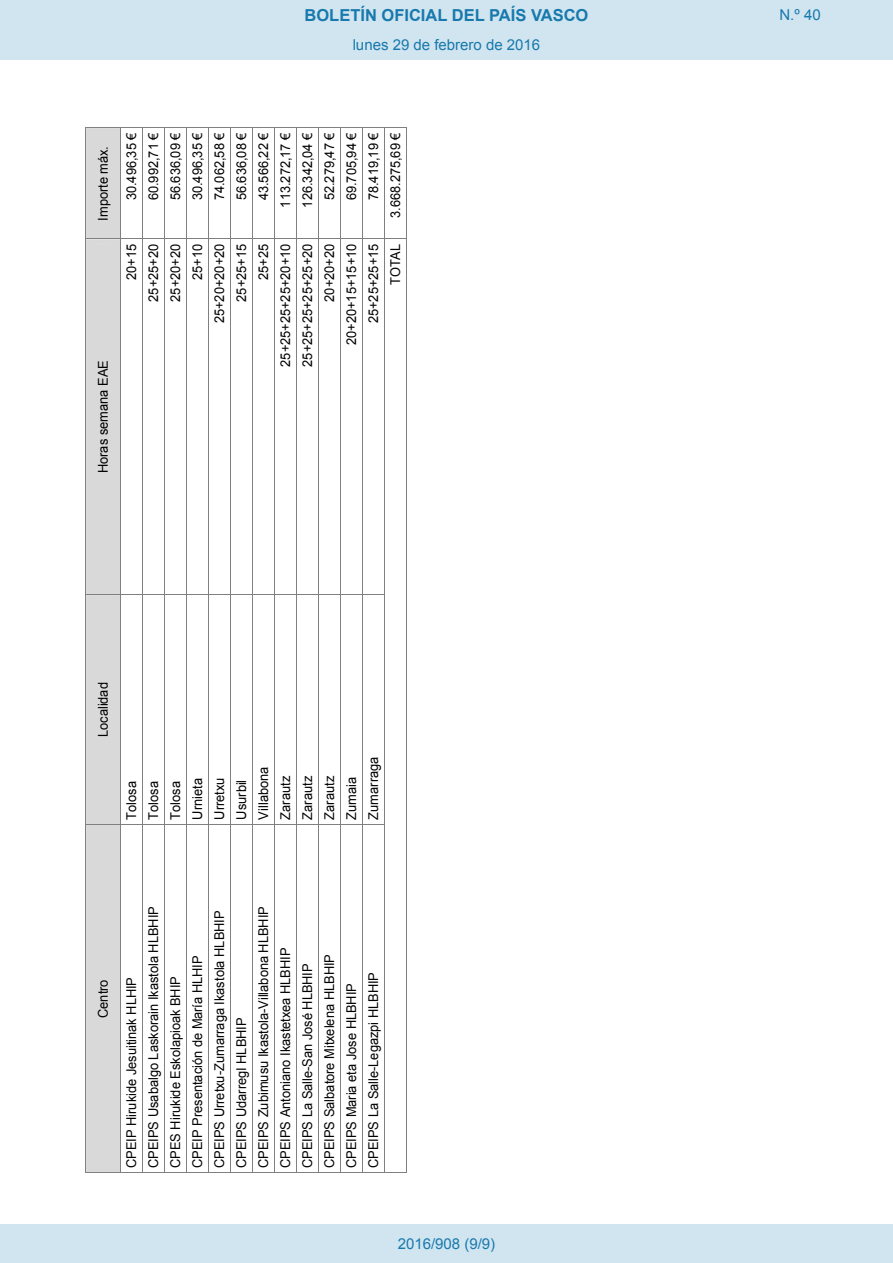
<style>
.page{position:relative;width:893px;height:1263px;background:#fff}
.page>*{position:absolute;margin:0;border:0;box-sizing:border-box;transform-origin:0 0}
.t1{font:700 16.5px "Arial";color:#1879ad}
.Paginacion_Centro{font:15px "Arial";color:#1879ad}
.t2{font:13.5px "Arial";letter-spacing:.005em;color:#000;scale:.95 1}
</style>
<div class="page">
<svg style="left:85px;top:127px;width:322px;height:1046px"></svg>
<div style="left:0;top:0;width:893px;height:60px;background:#d0e5f0"></div>
<div style="left:0;top:1225px;width:893px;height:38px;background:#d0e5f0"></div>
<p class="t1" style="left:305px;top:4px;width:285px">BOLETÍN OFICIAL DEL PAÍS VASCO</p>
<p class="Paginacion_Centro" style="left:779px;top:5px;width:43px">N.º 40</p>
<p class="Paginacion_Centro" style="left:353px;top:35px;width:189px">lunes 29 de febrero de 2016</p>
<p class="t2" style="left:94px;top:221px;width:80px;rotate:-90deg">Importe máx.</p>
<p class="t2" style="left:94px;top:473px;width:120px;rotate:-90deg">Horas semana EAE</p>
<p class="t2" style="left:123px;top:200px;width:73px;rotate:-90deg">30.496,35 €</p>
<p class="t2" style="left:145px;top:200px;width:73px;rotate:-90deg">60.992,71 €</p>
<p class="t2" style="left:167px;top:200px;width:73px;rotate:-90deg">56.636,09 €</p>
<p class="t2" style="left:189px;top:200px;width:73px;rotate:-90deg">30.496,35 €</p>
<p class="t2" style="left:211px;top:200px;width:73px;rotate:-90deg">74.062,58 €</p>
<p class="t2" style="left:233px;top:200px;width:73px;rotate:-90deg">56.636,08 €</p>
<p class="t2" style="left:254px;top:200px;width:73px;rotate:-90deg">43.566,22 €</p>
<p class="t2" style="left:277px;top:208px;width:81px;rotate:-90deg">113.272,17 €</p>
<p class="t2" style="left:299px;top:208px;width:81px;rotate:-90deg">126.342,04 €</p>
<p class="t2" style="left:321px;top:200px;width:73px;rotate:-90deg">52.279,47 €</p>
<p class="t2" style="left:342px;top:200px;width:73px;rotate:-90deg">69.705,94 €</p>
<p class="t2" style="left:364px;top:200px;width:73px;rotate:-90deg">78.419,19 €</p>
<p class="t2" style="left:386px;top:218px;width:92px;rotate:-90deg">3.668.275,69 €</p>
<p class="t2" style="left:123px;top:280px;width:40px;rotate:-90deg">20+15</p>
<p class="t2" style="left:145px;top:302px;width:62px;rotate:-90deg">25+25+20</p>
<p class="t2" style="left:167px;top:302px;width:62px;rotate:-90deg">25+20+20</p>
<p class="t2" style="left:189px;top:280px;width:40px;rotate:-90deg">25+10</p>
<p class="t2" style="left:211px;top:323px;width:85px;rotate:-90deg">25+20+20+20</p>
<p class="t2" style="left:233px;top:302px;width:62px;rotate:-90deg">25+25+15</p>
<p class="t2" style="left:254px;top:280px;width:40px;rotate:-90deg">25+25</p>
<p class="t2" style="left:277px;top:367px;width:131px;rotate:-90deg">25+25+25+25+20+10</p>
<p class="t2" style="left:299px;top:367px;width:131px;rotate:-90deg">25+25+25+25+25+20</p>
<p class="t2" style="left:321px;top:302px;width:62px;rotate:-90deg">20+20+20</p>
<p class="t2" style="left:342px;top:345px;width:108px;rotate:-90deg">20+20+15+15+10</p>
<p class="t2" style="left:364px;top:323px;width:85px;rotate:-90deg">25+25+25+15</p>
<p class="t2" style="left:386px;top:285px;width:45px;rotate:-90deg">TOTAL</p>
<p class="t2" style="left:94px;top:737px;width:59px;rotate:-90deg">Localidad</p>
<p class="t2" style="left:123px;top:820px;width:42px;rotate:-90deg">Tolosa</p>
<p class="t2" style="left:145px;top:820px;width:42px;rotate:-90deg">Tolosa</p>
<p class="t2" style="left:167px;top:820px;width:42px;rotate:-90deg">Tolosa</p>
<p class="t2" style="left:189px;top:820px;width:45px;rotate:-90deg">Urnieta</p>
<p class="t2" style="left:211px;top:820px;width:46px;rotate:-90deg">Urretxu</p>
<p class="t2" style="left:233px;top:820px;width:44px;rotate:-90deg">Usurbil</p>
<p class="t2" style="left:254px;top:820px;width:57px;rotate:-90deg">Villabona</p>
<p class="t2" style="left:277px;top:820px;width:47px;rotate:-90deg">Zarautz</p>
<p class="t2" style="left:299px;top:820px;width:47px;rotate:-90deg">Zarautz</p>
<p class="t2" style="left:321px;top:820px;width:47px;rotate:-90deg">Zarautz</p>
<p class="t2" style="left:342px;top:820px;width:47px;rotate:-90deg">Zumaia</p>
<p class="t2" style="left:364px;top:820px;width:68px;rotate:-90deg">Zumarraga</p>
<p class="t2" style="left:94px;top:1018px;width:42px;rotate:-90deg">Centro</p>
<p class="t2" style="left:123px;top:1168px;width:203px;rotate:-90deg">CPEIP Hirukide Jesuitinak HLHIP</p>
<p class="t2" style="left:145px;top:1168px;width:277px;rotate:-90deg">CPEIPS Usabalgo Laskorain Ikastola HLBHIP</p>
<p class="t2" style="left:167px;top:1168px;width:203px;rotate:-90deg">CPES Hirukide Eskolapioak BHIP</p>
<p class="t2" style="left:189px;top:1168px;width:225px;rotate:-90deg">CPEIP Presentación de María HLHIP</p>
<p class="t2" style="left:211px;top:1168px;width:273px;rotate:-90deg">CPEIPS Urretxu-Zumarraga Ikastola HLBHIP</p>
<p class="t2" style="left:233px;top:1168px;width:160px;rotate:-90deg">CPEIPS UdarregI HLBHIP</p>
<p class="t2" style="left:254px;top:1168px;width:277px;rotate:-90deg">CPEIPS Zubimusu Ikastola-Villabona HLBHIP</p>
<p class="t2" style="left:277px;top:1168px;width:233px;rotate:-90deg">CPEIPS Antoniano Ikastetxea HLBHIP</p>
<p class="t2" style="left:299px;top:1168px;width:217px;rotate:-90deg">CPEIPS La Salle-San José HLBHIP</p>
<p class="t2" style="left:321px;top:1168px;width:227px;rotate:-90deg">CPEIPS Salbatore Mitxelena HLBHIP</p>
<p class="t2" style="left:342px;top:1168px;width:196px;rotate:-90deg">CPEIPS Maria eta Jose HLBHIP</p>
<p class="t2" style="left:364px;top:1168px;width:208px;rotate:-90deg">CPEIPS La Salle-Legazpi HLBHIP</p>
<p class="Paginacion_Centro" style="left:398px;top:1234px;width:99px">2016/908 (9/9)</p>
</div>
